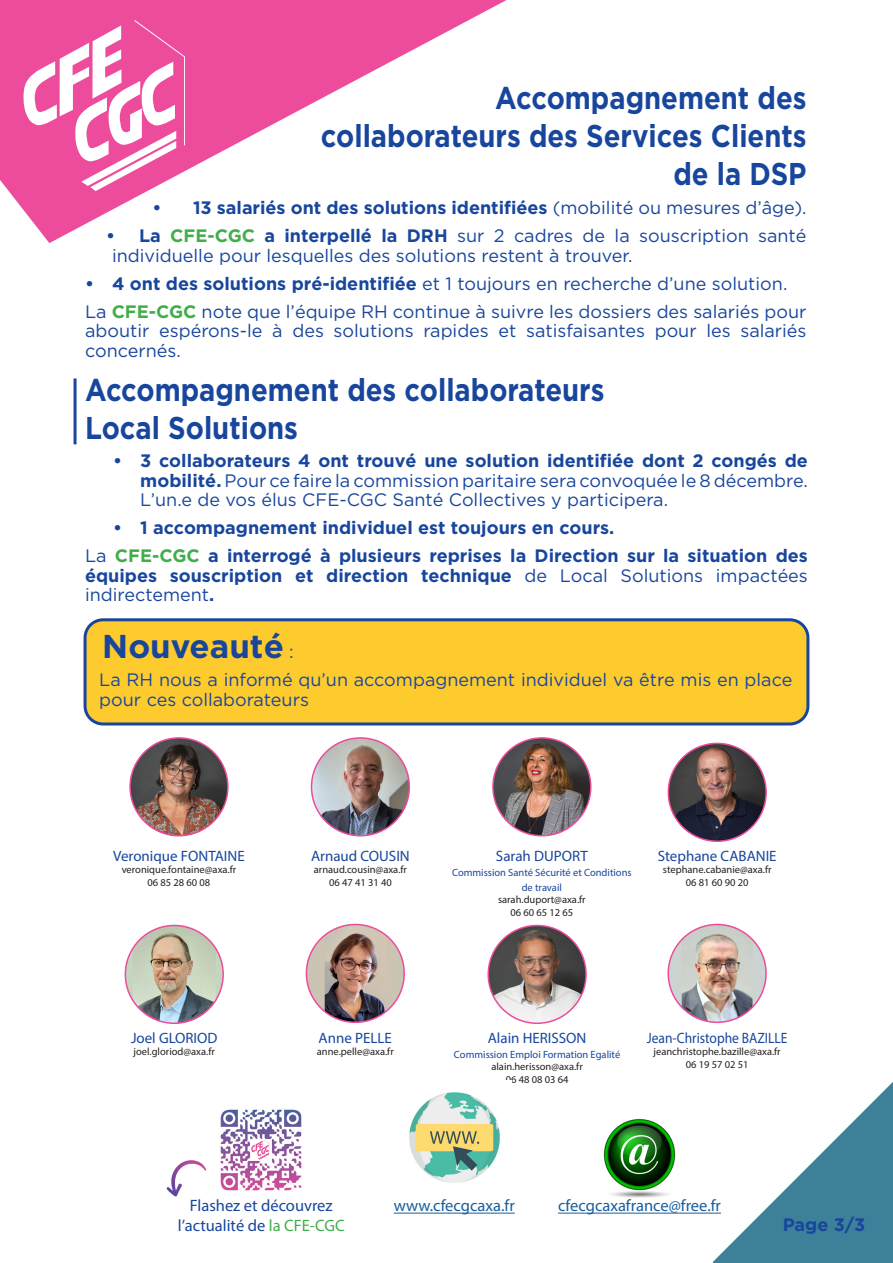
<style>
.page{position:relative;width:893px;height:1263px;background:#fff}
.page>*{position:absolute;margin:0;border:0;box-sizing:border-box;transform-origin:0 0}
.t1{font:700 33px "Gotham";color:#18469d}
.t2{font:700 31.5px/37.8px "Gotham";color:#18469d;text-align:right;scale:.87 1}
.t3{font:18px/19.5px "Gotham";color:#18469d}
.t4{font:700 18px/19.5px "Gotham";color:#18469d;text-align:justify}
.t5{font:16.5px/19.8px "Myriad Pro";color:#18469d;text-align:center}
.t6{font:16.5px "Myriad Pro";color:#175d9e}
.t7{font:15px "Myriad Pro";color:#18469d}
.t8{font:15px "Myriad Pro";color:#18469d;scale:.9 1}
.t9{font:10.5px "Myriad Pro";color:#231f20}
.t10{font:10.5px/15px "Myriad Pro";color:#18469d;text-align:center}
.s1{font-weight:400}
.s2{font-weight:700}
.s3{font-weight:700;color:#40ae49}
.s4{color:#40ae49}
.s5{font-weight:400;font-size:18px}
</style>
<div class="page">
<svg style="left:713px;top:1082px;width:180px;height:181px"></svg>
<svg style="left:0;top:0;width:507px;height:243px"></svg>
<svg style="left:23px;top:20px;width:162px;height:171px"></svg>
<hr style="left:74px;top:378px;width:3px;height:66px;background:#18469d">
<div style="left:85px;top:620px;width:723px;height:104px;background:#fecb2f;border-radius:18px"></div>
<div style="left:84px;top:618px;width:725px;height:107px;border:3px solid #18469d;border-radius:18px"></div>
<img style="left:493px;top:738px;width:98px;height:98px;border-radius:49px">
<div style="left:492px;top:737px;width:99px;height:99px;border:2px solid #ed4c9c;border-radius:50%"></div>
<img style="left:130px;top:738px;width:98px;height:98px;border-radius:49px">
<div style="left:129px;top:737px;width:100px;height:99px;border:2px solid #ed4c9c;border-radius:50%"></div>
<img style="left:311px;top:738px;width:98px;height:98px;border-radius:49px">
<div style="left:311px;top:737px;width:99px;height:99px;border:2px solid #ed4c9c;border-radius:50%"></div>
<div style="left:125px;top:925px;width:98px;height:98px;background:#c5d6bf;border-radius:50%"></div>
<img style="left:133px;top:925px;width:83px;height:98px">
<div style="left:125px;top:925px;width:99px;height:99px;border:2px solid #ed4c9c;border-radius:50%"></div>
<div style="left:306px;top:924px;width:98px;height:98px;background:#ccc4b3;border-radius:50%"></div>
<img style="left:325px;top:924px;width:62px;height:98px">
<div style="left:306px;top:924px;width:99px;height:99px;border:2px solid #ed4c9c;border-radius:50%"></div>
<img style="left:488px;top:925px;width:98px;height:98px;border-radius:49px">
<div style="left:487px;top:925px;width:100px;height:99px;border:2px solid #ed4c9c;border-radius:50%"></div>
<img style="left:668px;top:743px;width:98px;height:98px;border-radius:49px">
<div style="left:668px;top:743px;width:99px;height:99px;border:2px solid #ed4c9c;border-radius:50%"></div>
<div style="left:668px;top:924px;width:98px;height:98px;background:#cbd4d0;border-radius:50%"></div>
<img style="left:682px;top:925px;width:70px;height:97px">
<div style="left:667px;top:924px;width:100px;height:99px;border:2px solid #ed4c9c;border-radius:50%"></div>
<img style="left:220px;top:1109px;width:82px;height:82px">
<svg style="left:167px;top:1160px;width:39px;height:36px"></svg>
<hr style="left:394px;top:1213px;width:121px;height:1px;background:#175d9e">
<img style="left:409px;top:1092px;width:91px;height:91px">
<img style="left:603px;top:1118px;width:73px;height:80px">
<hr style="left:558px;top:1213px;width:163px;height:1px;background:#175d9e">
<p class="t2" style="left:321px;top:78px;width:560px">Accompagnement des collaborateurs des Services Clients de la DSP</p>
<p class="t4" style="left:153px;top:197px;width:655px">• 13 salariés ont des solutions identifiées <span class="s1">(mobilité ou mesures d’âge).</span></p>
<p class="t3" style="left:112px;top:226px;width:696px;text-indent:-6px"><span class="s2">• La</span> <span class="s3">CFE-CGC</span> <span class="s2">a interpellé la DRH</span> sur 2 cadres de la souscription santé individuelle pour lesquelles des solutions restent à trouver.</p>
<p class="t3" style="left:85px;top:273px;width:704px"><span class="s2">• 4 ont des solutions pré-identifiée</span> et 1 toujours en recherche d’une solution.</p>
<p class="t3" style="left:85px;top:301px;width:723px;text-align:justify">La <span class="s3">CFE-CGC</span> note que l’équipe RH continue à suivre les dossiers des salariés pour aboutir espérons-le à des solutions rapides et satisfaisantes pour les salariés concernés.</p>
<p class="t2" style="left:85px;top:371px;width:598px">Accompagnement des collaborateurs</p>
<p class="t2" style="left:85px;top:408px;width:246px">Local Solutions</p>
<p class="t3" style="left:140px;top:451px;width:669px;text-align:justify;text-indent:-27px"><span class="s2">• 3 collaborateurs 4 ont trouvé une solution identifiée dont 2 congés de mobilité.</span> Pour ce faire la commission paritaire sera convoquée le 8 décembre.<br>L’un.e de vos élus CFE-CGC Santé Collectives y participera.</p>
<p class="t4" style="left:113px;top:517px;width:503px">• 1 accompagnement individuel est toujours en cours.</p>
<p class="t4" style="left:85px;top:545px;width:724px"><span class="s1">La</span> <span class="s4">CFE-CGC</span> a interrogé à plusieurs reprises la Direction sur la situation des équipes souscription et direction technique <span class="s1">de Local Solutions impactées indirectement</span>.</p>
<p class="t1" style="left:102px;top:627px;width:193px">Nouveauté <span class="s5">:</span></p>
<p class="t3" style="left:99px;top:670px;width:695px">La RH nous a informé qu’un accompagnement individuel va être mis en place pour ces collaborateurs</p>
<p class="t7" style="left:113px;top:846px;width:133px">Veronique FONTAINE</p>
<p class="t9" style="left:122px;top:863px;width:116px">veronique.fontaine@axa.fr</p>
<p class="t9" style="left:148px;top:876px;width:64px">06 85 28 60 08</p>
<p class="t7" style="left:131px;top:1028px;width:88px">Joel GLORIOD</p>
<p class="t9" style="left:134px;top:1045px;width:83px">joel.gloriod@axa.fr</p>
<p class="t7" style="left:311px;top:846px;width:100px">Arnaud COUSIN</p>
<p class="t9" style="left:314px;top:863px;width:95px">arnaud.cousin@axa.fr</p>
<p class="t9" style="left:329px;top:876px;width:64px">06 47 41 31 40</p>
<p class="t7" style="left:496px;top:846px;width:93px">Sarah DUPORT</p>
<p class="t10" style="left:452px;top:864px;width:181px">Commission Santé Sécurité et Conditions de travail</p>
<p class="t9" style="left:498px;top:893px;width:89px">sarah.duport@axa.fr</p>
<p class="t9" style="left:510px;top:906px;width:64px">06 60 65 12 65</p>
<p class="t7" style="left:658px;top:846px;width:120px">Stephane CABANIE</p>
<p class="t9" style="left:663px;top:863px;width:110px">stephane.cabanie@axa.fr</p>
<p class="t9" style="left:686px;top:876px;width:64px">06 81 60 90 20</p>
<p class="t7" style="left:319px;top:1028px;width:75px">Anne PELLE</p>
<p class="t9" style="left:317px;top:1045px;width:78px">anne.pelle@axa.fr</p>
<p class="t7" style="left:488px;top:1028px;width:100px">Alain HERISSON</p>
<p class="t10" style="left:454px;top:1046px;width:168px">Commission Emploi Formation Egalité</p>
<p class="t9" style="left:491px;top:1060px;width:93px">alain.herisson@axa.fr</p>
<p class="t9" style="left:506px;top:1073px;width:64px">06 48 08 03 64</p>
<p class="t8" style="left:647px;top:1028px;width:158px">Jean-Christophe BAZILLE</p>
<p class="t9" style="left:653px;top:1045px;width:129px">jeanchristophe.bazille@axa.fr</p>
<p class="t9" style="left:686px;top:1058px;width:64px">06 19 57 02 51</p>
<p class="t5" style="left:178px;top:1196px;width:168px">Flashez et découvrez l’actualité de <span class="s4">la CFE-CGC</span></p>
<p class="t6" style="left:394px;top:1196px;width:123px">www.cfecgcaxa.fr</p>
<p class="t6" style="left:558px;top:1196px;width:164px">cfecgcaxafrance@free.fr</p>
<p class="t4" style="left:783px;top:1215px;width:84px">Page 3/3</p>
</div>
